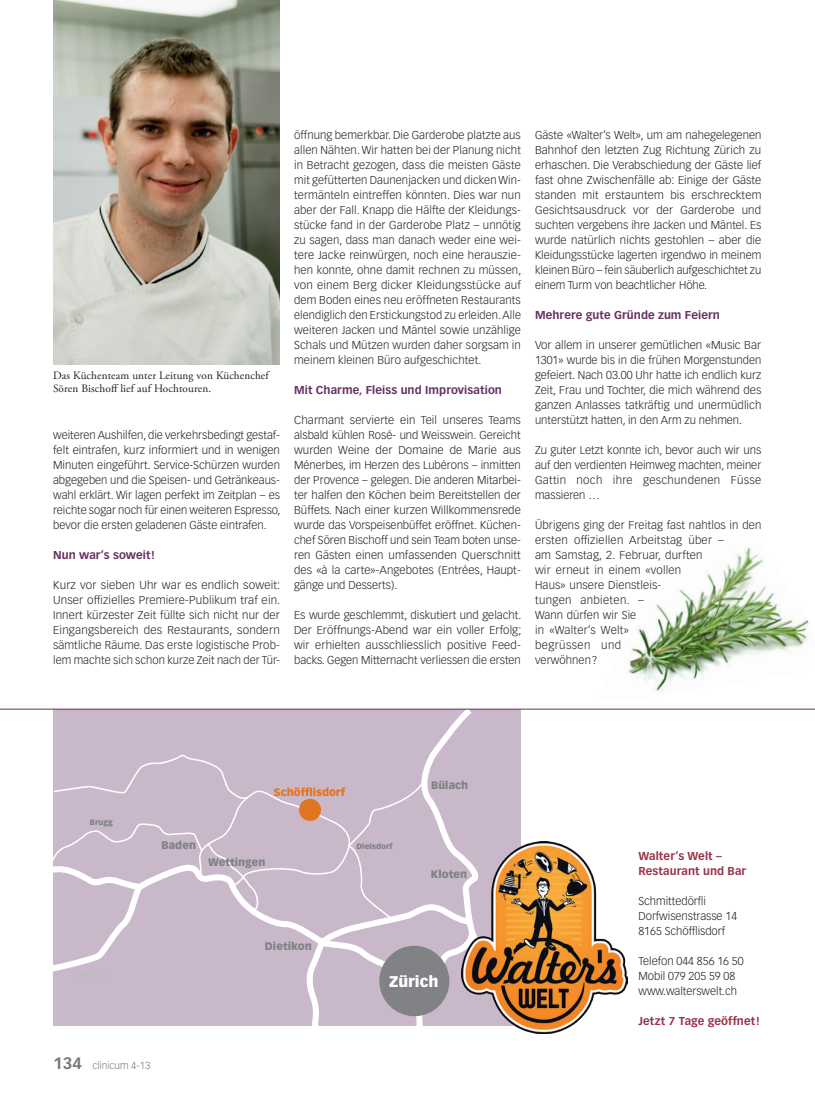
<style>
.page{position:relative;width:815px;height:1099px;background:#fff}
.page>*{position:absolute;margin:0;border:0;box-sizing:border-box;transform-origin:0 0}
.t1{font:900 15.25px "Vectora LT Std";color:#fff}
.t2{font:300 11.25px/15px "Vectora LT Std";letter-spacing:.005em;color:#231f20;text-align:justify}
.t3{font:700 11.25px "Vectora LT Std";letter-spacing:.005em;color:#663061}
.t4{font:11.25px/13.5px "Adobe Garamond Pro";letter-spacing:.01em;color:#231f20}
.t5{font:700 11.25px/15px "Vectora LT Std";letter-spacing:.005em;color:#983249}
.t6{font:900 10.62px "Vectora LT Std";color:#808285}
.t7{font:900 10.62px "Vectora LT Std";color:#e1741e}
.t8{font:300 10px "Vectora LH";color:#76787b}
.t9{font:900 7.62px "Vectora LT Std";color:#808285}
.s1{font-weight:700;font-size:16.25px}
</style>
<div class="page">
<img style="left:628px;top:547px;width:181px;height:145px">
<div style="left:53px;top:709px;width:465px;height:316px;background:#c8b8c9"></div>
<svg style="left:53px;top:780px;width:372px;height:141px;background:#cbbccc"></svg>
<div style="left:379px;top:945px;width:70px;height:71px;background:#808285;border-radius:50%"></div>
<div style="left:299px;top:798px;width:22px;height:23px;background:#e1741e;border-radius:50%"></div>
<div style="left:53px;top:753px;width:196px;height:48px;background:#c8b8c9"></div>
<img style="left:462px;top:841px;width:166px;height:192px">
<hr style="left:0;top:708px;width:815px;height:1px;background:#663061">
<img style="left:53px;top:0;width:227px;height:364px">
<p class="t4" style="left:53px;top:369px;width:217px">Das Küchenteam unter Leitung von Küchenchef<br>Sören Bischoff lief auf Hochtouren.</p>
<p class="t2" style="left:53px;top:428px;width:229px">weiteren Aushilfen, die verkehrsbedingt gestaf&shy;felt eintrafen, kurz informiert und in wenigen Minuten eingeführt. Service-Schürzen wurden abgegeben und die Speisen- und Getränkeaus&shy;wahl erklärt. Wir lagen perfekt im Zeitplan – es reichte sogar noch für einen weiteren Espresso, bevor die ersten geladenen Gäste eintrafen.</p>
<p class="t3" style="left:53px;top:548px;width:103px">Nun war’s soweit!</p>
<p class="t2" style="left:53px;top:578px;width:229px">Kurz vor sieben Uhr war es endlich soweit:<br>Unser offizielles Premiere-Publikum traf ein.<br>Innert kürzester Zeit füllte sich nicht nur der Eingangsbereich des Restaurants, sondern sämtliche Räume. Das erste logistische Prob&shy;lem machte sich schon kurze Zeit nach der Tür-</p>
<p class="t2" style="left:294px;top:128px;width:229px">öffnung bemerkbar. Die Garderobe platzte aus allen Nähten. Wir hatten bei der Planung nicht in Betracht gezogen, dass die meisten Gäste mit gefütterten Daunenjacken und dicken Win&shy;termänteln eintreffen könnten. Dies war nun aber der Fall. Knapp die Hälfte der Kleidungs&shy;stücke fand in der Garderobe Platz – unnötig zu sagen, dass man danach weder eine wei&shy;tere Jacke reinwürgen, noch eine herauszie&shy;hen konnte, ohne damit rechnen zu müssen, von einem Berg dicker Kleidungsstücke auf dem Boden eines neu eröffneten Restaurants elendiglich den Erstickungstod zu erleiden. Alle weiteren Jacken und Mäntel sowie unzählige Schals und Mützen wurden daher sorgsam in meinem kleinen Büro aufgeschichtet.</p>
<p class="t3" style="left:294px;top:383px;width:209px">Mit Charme, Fleiss und Improvisation</p>
<p class="t2" style="left:294px;top:413px;width:228px">Charmant servierte ein Teil unseres Teams alsbald kühlen Rosé- und Weisswein. Gereicht wurden Weine der Domaine de Marie aus Ménerbes, im Herzen des Lubérons – inmitten der Provence – gelegen. Die anderen Mitarbei&shy;ter halfen den Köchen beim Bereitstellen der Büffets. Nach einer kurzen Willkommensrede wurde das Vorspeisenbüffet eröffnet. Küchen&shy;chef Sören Bischoff und sein Team boten unse&shy;ren Gästen einen umfassenden Querschnitt des «à la carte»-Angebotes (Entrées, Haupt&shy;gänge und Desserts).</p>
<p class="t2" style="left:294px;top:608px;width:229px">Es wurde geschlemmt, diskutiert und gelacht.<br>Der Eröffnungs-Abend war ein voller Erfolg; wir erhielten ausschliesslich positive Feed&shy;backs. Gegen Mitternacht verliessen die ersten</p>
<p class="t2" style="left:535px;top:128px;width:228px">Gäste «Walter’s Welt», um am nahegelegenen Bahnhof den letzten Zug Richtung Zürich zu erhaschen. Die Verabschiedung der Gäste lief fast ohne Zwischenfälle ab: Einige der Gäste standen mit erstauntem bis erschrecktem Gesichtsausdruck vor der Garderobe und suchten vergebens ihre Jacken und Mäntel. Es wurde natürlich nichts gestohlen – aber die Kleidungsstücke lagerten irgendwo in meinem kleinen Büro – fein säuberlich aufgeschichtet zu einem Turm von beachtlicher Höhe.</p>
<p class="t3" style="left:535px;top:308px;width:186px">Mehrere gute Gründe zum Feiern</p>
<p class="t2" style="left:535px;top:338px;width:228px">Vor allem in unserer gemütlichen «Music Bar 1301» wurde bis in die frühen Morgenstunden gefeiert. Nach 03.00 Uhr hatte ich endlich kurz Zeit, Frau und Tochter, die mich während des ganzen Anlasses tatkräftig und unermüdlich unterstützt hatten, in den Arm zu nehmen.</p>
<p class="t2" style="left:535px;top:443px;width:228px">Zu guter Letzt konnte ich, bevor auch wir uns auf den verdienten Heimweg machten, meiner Gattin noch ihre geschundenen Füsse massieren …</p>
<p class="t2" style="left:535px;top:518px;width:228px;text-align:left">Übrigens ging der Freitag fast nahtlos in den ersten offiziellen Arbeitstag über –<br>am Samstag, 2. Februar, durften<br>wir erneut in einem «vollen<br>Haus» unsere Dienstleis-<br>tungen anbieten. –<br>Wann dürfen wir Sie<br>in «Walter’s Welt»<br>begrüssen und<br>verwöhnen?</p>
<p class="t9" style="left:90px;top:817px;width:25px">Brugg</p>
<p class="t7" style="left:274px;top:785px;width:73px">Schöfflisdorf</p>
<p class="t6" style="left:162px;top:838px;width:36px">Baden</p>
<p class="t6" style="left:208px;top:855px;width:59px">Wettingen</p>
<p class="t9" style="left:357px;top:841px;width:37px">Dielsdorf</p>
<p class="t6" style="left:431px;top:778px;width:39px">Bülach</p>
<p class="t6" style="left:431px;top:867px;width:38px">Kloten</p>
<p class="t6" style="left:265px;top:939px;width:48px">Dietikon</p>
<h1 class="t1" style="left:389px;top:972px;width:51px">Zürich</h1>
<p class="t8" style="left:53px;top:1059px;width:99px"><span class="s1">134</span> clinicum 4-13</p>
<p class="t5" style="left:638px;top:848px;width:109px">Walter’s Welt –<br>Restaurant und Bar</p>
<p class="t2" style="left:638px;top:893px;width:100px;text-align:left">Schmittedörfli<br>Dorfwisenstrasse 14<br>8165 Schöfflisdorf</p>
<p class="t2" style="left:638px;top:953px;width:107px;text-align:left">Telefon 044 856 16 50<br>Mobil 079 205 59 08 www.walterswelt.ch</p>
<p class="t5" style="left:638px;top:1013px;width:123px">Jetzt 7 Tage geöffnet!</p>
</div>
